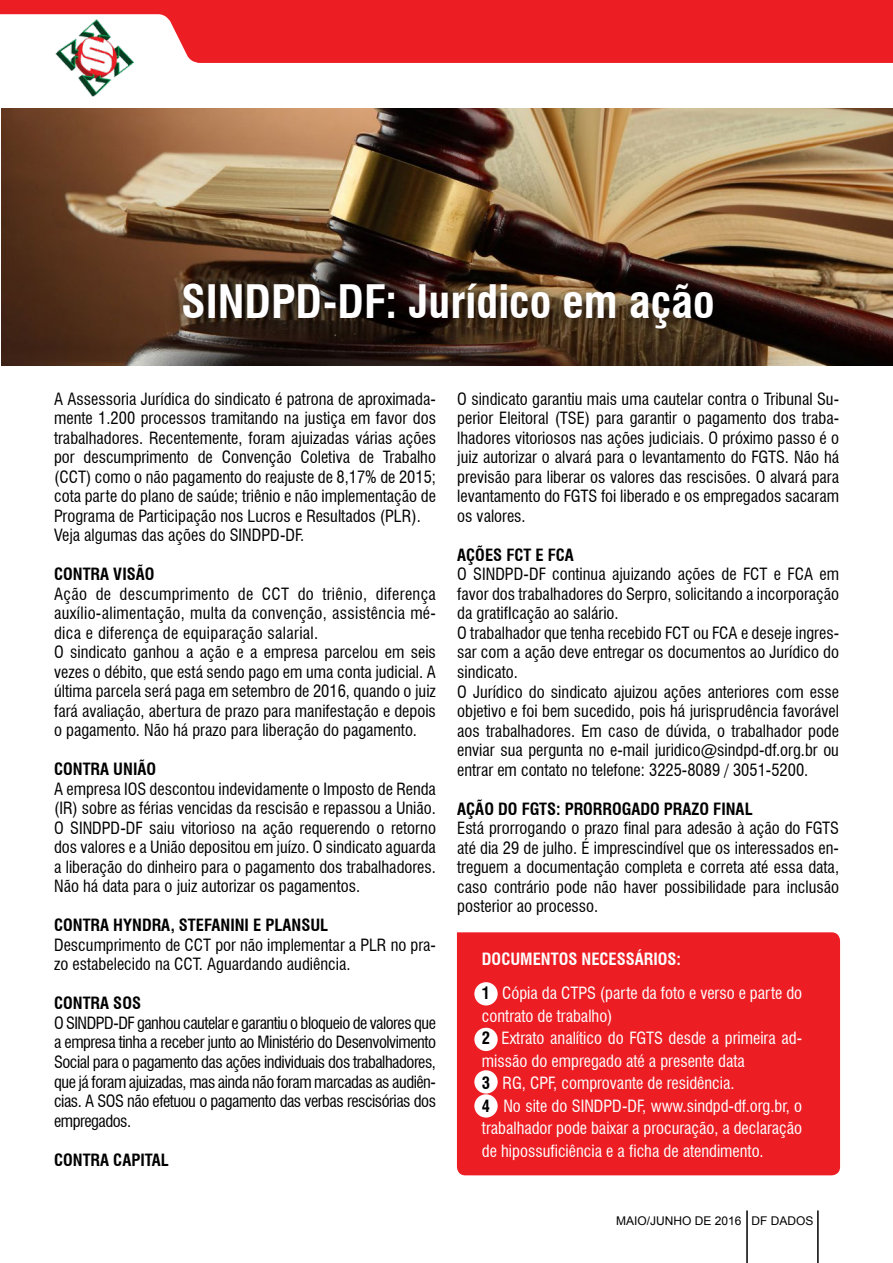
<style>
.page{position:relative;width:893px;height:1263px;background:#fff}
.page>*{position:absolute;margin:0;border:0;box-sizing:border-box;transform-origin:0 0}
.t1{font:700 condensed 45px "Swiss 721 BT";color:#fff}
.t2{font:condensed 16.5px/19.5px "Swiss 721 BT";color:#000}
.t3{font:condensed 16.5px/22.5px "Swiss 721 BT";color:#fff}
.t4{font:700 condensed 16.5px "Swiss 721 BT";color:#000}
.t5{font:700 condensed 16.5px "Swiss 721 BT";color:#fff}
.t6{font:12px "Arial";color:#000}
.s1{font-weight:700}
.s2{font-weight:700;color:#000}
.s3{font-weight:700;color:#000101}
</style>
<div class="page">
<hr style="left:817px;top:1210px;width:2px;height:53px;background:#000">
<hr style="left:746px;top:1210px;width:2px;height:53px;background:#000">
<svg style="left:0;top:0;width:893px;height:63px;background:#ee3238"></svg>
<img style="left:54px;top:17px;width:81px;height:80px">
<div style="left:457px;top:932px;width:383px;height:243px;background:#ed1d24"></div>
<img style="left:1px;top:109px;width:892px;height:256px">
<div style="left:165px;top:266px;width:566px;height:81px;background:#000;opacity:.75"></div>
<div style="left:474px;top:982px;width:24px;height:23px;background:#fff;border-radius:50%"></div>
<div style="left:474px;top:1028px;width:24px;height:23px;background:#fff;border-radius:50%"></div>
<div style="left:474px;top:1070px;width:24px;height:23px;background:#fff;border-radius:50%"></div>
<div style="left:474px;top:1094px;width:24px;height:23px;background:#fff;border-radius:50%"></div>
<h1 class="t1" style="left:181px;top:275px;width:535px">SINDPD-DF: JURÍDICO EM AÇÃO</h1>
<p class="t2" style="left:54px;top:389px;width:383px">A Assessoria Jurídica do sindicato é patrona de aproximada&shy;mente 1.200 processos tramitando na justiça em favor dos trabalhadores. Recentemente, foram ajuizadas várias ações por descumprimento de Convenção Coletiva de Trabalho (CCT) como o não pagamento do reajuste de 8,17% de 2015; cota parte do plano de saúde; triênio e não implementação de Programa de Participação nos Lucros e Resultados (PLR).<br>Veja algumas das ações do SINDPD-DF.</p>
<p class="t4" style="left:54px;top:564px;width:20px">CONTRA</p>
<p class="t4" style="left:113px;top:564px;width:18px">VISÃO</p>
<p class="t2" style="left:54px;top:584px;width:383px">Ação de descumprimento de CCT do triênio, diferença auxílio-alimentação, multa da convenção, assistência mé&shy;dica e diferença de equiparação salarial.<br>O sindicato ganhou a ação e a empresa parcelou em seis vezes o débito, que está sendo pago em uma conta judicial. A última parcela será paga em setembro de 2016, quando o juiz fará avaliação, abertura de prazo para manifestação e depois o pagamento. Não há prazo para liberação do pagamento.</p>
<p class="t4" style="left:54px;top:759px;width:20px">CONTRA</p>
<p class="t4" style="left:113px;top:759px;width:19px">UNIÃO</p>
<p class="t2" style="left:54px;top:779px;width:383px;text-align:justify">A empresa IOS descontou indevidamente o Imposto de Renda (IR) sobre as férias vencidas da rescisão e repassou a União.<br>O SINDPD-DF saiu vitorioso na ação requerendo o retorno dos valores e a União depositou em juízo. O sindicato aguarda a liberação do dinheiro para o pagamento dos trabalhadores.<br>Não há data para o juiz autorizar os pagamentos.</p>
<p class="t4" style="left:54px;top:915px;width:20px">CONTRA</p>
<p class="t4" style="left:113px;top:915px;width:30px">HYNDRA</p>
<p class="t4" style="left:171px;top:915px;width:26px">, STEFANINI</p>
<p class="t4" style="left:253px;top:915px;width:31px">E PLANSUL</p>
<p class="t2" style="left:54px;top:935px;width:383px">Descumprimento de CCT por não implementar a PLR no pra&shy;zo estabelecido na CCT. Aguardando audiência.</p>
<p class="t4" style="left:54px;top:993px;width:20px">CONTRA</p>
<p class="t4" style="left:113px;top:993px;width:29px">SOS</p>
<p class="t2" style="left:54px;top:1013px;width:383px;text-align:justify">O SINDPD-DF ganhou cautelar e garantiu o bloqueio de valores que a empresa tinha a receber junto ao Ministério do Desenvolvimento Social para o pagamento das ações individuais dos trabalhadores, que já foram ajuizadas, mas ainda não foram marcadas as audiên&shy;cias. A SOS não efetuou o pagamento das verbas rescisórias dos empregados.</p>
<p class="t4" style="left:54px;top:1149px;width:20px">CONTRA</p>
<p class="t4" style="left:113px;top:1149px;width:18px">CAPITAL</p>
<p class="t2" style="left:457px;top:389px;width:383px;text-align:justify">O sindicato garantiu mais uma cautelar contra o Tribunal Su&shy;perior Eleitoral (TSE) para garantir o pagamento dos traba&shy;lhadores vitoriosos nas ações judiciais. O próximo passo é o juiz autorizar o alvará para o levantamento do FGTS. Não há previsão para liberar os valores das rescisões. O alvará para levantamento do FGTS foi liberado e os empregados sacaram os valores.</p>
<p class="t4" style="left:457px;top:545px;width:19px">AÇÕES</p>
<p class="t4" style="left:506px;top:545px;width:69px">FCT E FCA</p>
<p class="t2" style="left:457px;top:565px;width:383px">O SINDPD-DF continua ajuizando ações de FCT e FCA em favor dos trabalhadores do Serpro, solicitando a incorporação da gratifIcação ao salário.<br>O trabalhador que tenha recebido FCT ou FCA e deseje ingres&shy;sar com a ação deve entregar os documentos ao Jurídico do sindicato.<br>O Jurídico do sindicato ajuizou ações anteriores com esse objetivo e foi bem sucedido, pois há jurisprudência favorável aos trabalhadores. Em caso de dúvida, o trabalhador pode enviar sua pergunta no e-mail juridico@sindpd-df.org.br ou entrar em contato no telefone: 3225-8089 / 3051-5200.</p>
<p class="t4" style="left:457px;top:799px;width:118px">AÇÃO DO FGTS: PRORROGADO</p>
<p class="t4" style="left:664px;top:799px;width:10px">PRAZO</p>
<p class="t4" style="left:713px;top:799px;width:9px">FINAL</p>
<p class="t2" style="left:457px;top:818px;width:383px;text-align:justify">Está prorrogando o prazo final para adesão à ação do FGTS até dia 29 de julho. É imprescindível que os interessados en&shy;treguem a documentação completa e correta até essa data, caso contrário pode não haver possibilidade para inclusão posterior ao processo.</p>
<p class="t3" style="left:482px;top:942px;width:322px;line-height:34.5px;text-indent:153px"><span class="s1">ÁRIOS:<br></span><span class="s2">1</span> Cópia da CTPS (parte da foto e verso e parte do</p>
<p class="t3" style="left:482px;top:1005px;width:322px">contrato de trabalho)<br><span class="s2">2</span> Extrato analítico do FGTS desde a primeira ad&shy;missão do empregado até a presente data<br><span class="s2">3</span> RG, CPF, comprovante de residência.<br><span class="s3">4</span> No site do SINDPD-DF, www.sindpd-df.org.br, o trabalhador pode baixar a procuração, a declaração de hipossuficiência e a ficha de atendimento.</p>
<p class="t5" style="left:482px;top:949px;width:21px">DOCUMENTOS</p>
<p class="t5" style="left:581px;top:949px;width:10px">NECESS</p>
<p class="t6" style="left:616px;top:1212px;width:173px">MAIO/JUNHO DE 2016 DF DADO</p>
<p class="t6" style="left:805px;top:1212px;width:10px">S</p>
</div>
